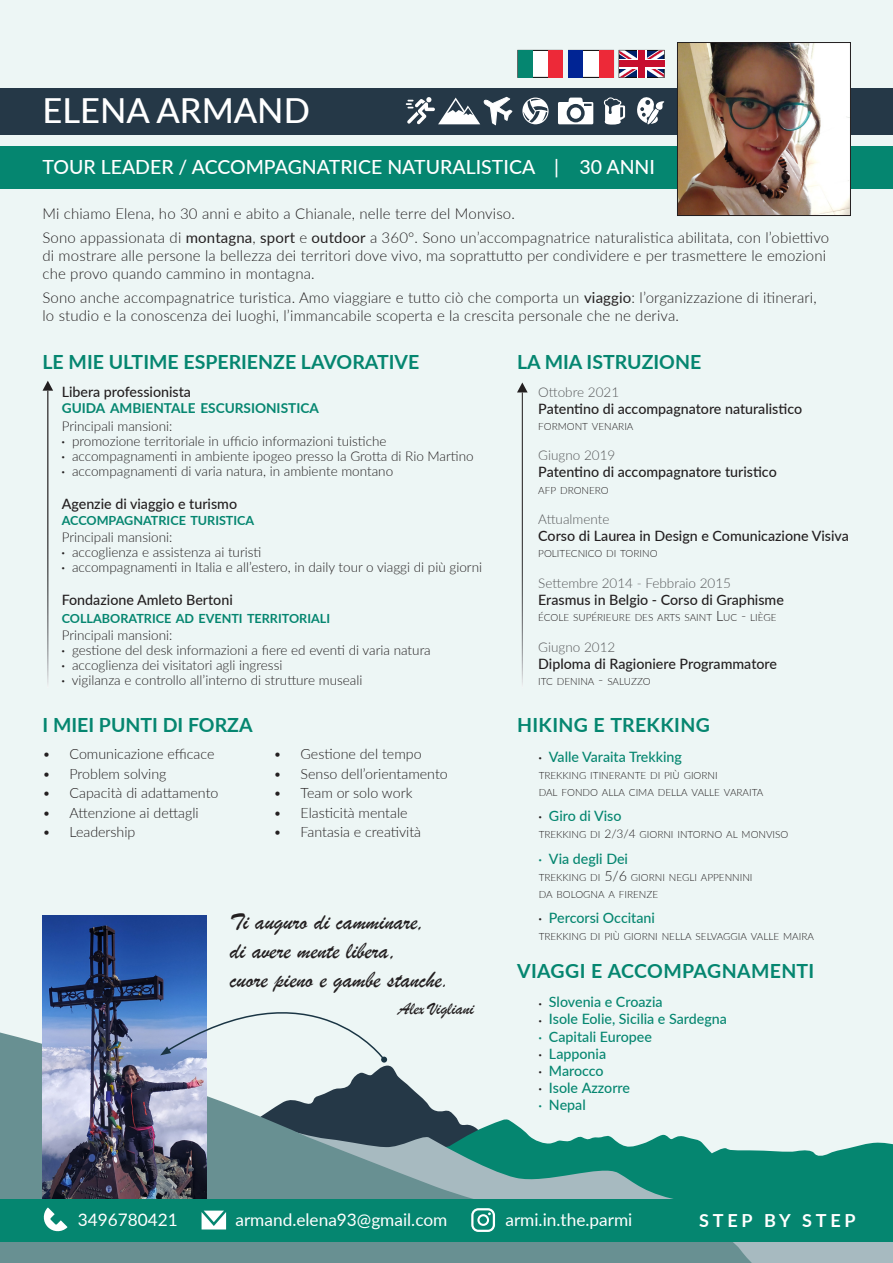
<style>
.page{position:relative;width:893px;height:1263px;background:#edf6f5}
.page>*{position:absolute;margin:0;border:0;box-sizing:border-box;transform-origin:0 0}
.t1{font:500 34.5px "Lato";color:#fff}
.t2{font:24px "Brush Script";color:#231f20}
.t3{font:700 19.5px "Lato";color:#058670}
.t4{font:500 19.5px "Lato";color:#fff}
.t5{font:700 19.5px "Lato";letter-spacing:.02em;color:#058670}
.t6{font:18px "Brush Script";color:#231f20}
.t7{font:700 18px "Lato";letter-spacing:.21em;color:#fff}
.t8{font:17.25px "Lato";color:#fff}
.t9{font:300 15px "Lato";letter-spacing:.01em;color:#231f20}
.t10{font:500 14.25px "Lato";color:#231f20}
.t11{font:300 14.25px "Lato";color:#231f20}
.t12{font:500 14.25px "Lato";color:#058670}
.t13{font:700 13.65px "Lato";color:#058670}
.t14{font:300 13.5px "Lato";color:#231f20}
.t15{font:300 13.5px "Lato";color:#57585a}
.t16{font:700 12.6px "Lato";color:#058670}
.t17{font:300 10.05px "Lato";color:#231f20}
.s1{font-weight:400}
.s2{font-family:"Myriad Pro";font-weight:400;font-size:10.5px}
.s3{font-size:22.5px}
.s4{font-size:14.25px}
.s5{font-family:"Myriad Pro";font-weight:400;font-size:10.5px;color:#231f20}
.s6{font-size:12px}
</style>
<div class="page">
<svg style="left:0;top:1012px;width:893px;height:187px"></svg>
<svg style="left:0;top:1242px;width:893px;height:21px;background:#729799"></svg>
<img style="left:43px;top:915px;width:164px;height:284px">
<svg style="left:160px;top:960px;width:322px;height:220px"></svg>
<div style="left:0;top:1199px;width:893px;height:43px;background:#058670"></div>
<div style="left:0;top:146px;width:893px;height:42px;background:#058670"></div>
<div style="left:0;top:88px;width:893px;height:46px;background:#253847"></div>
<svg style="left:522px;top:98px;width:27px;height:26px"></svg>
<svg style="left:558px;top:98px;width:35px;height:26px"></svg>
<div style="left:570px;top:107px;width:11px;height:12px;background:#fff;border-radius:50%"></div>
<svg style="left:603px;top:97px;width:22px;height:28px"></svg>
<svg style="left:637px;top:97px;width:27px;height:27px"></svg>
<svg style="left:406px;top:97px;width:106px;height:38px"></svg>
<img style="left:679px;top:44px;width:169px;height:170px">
<div style="left:677px;top:42px;width:173px;height:174px;border:1px solid #231f20"></div>
<hr style="left:522px;top:392px;width:1px;height:296px;background:#fff">
<svg style="left:517px;top:382px;width:11px;height:10px"></svg>
<hr style="left:47px;top:391px;width:1px;height:297px;background:#fff">
<svg style="left:43px;top:381px;width:10px;height:10px"></svg>
<svg style="left:43px;top:1207px;width:24px;height:25px"></svg>
<svg style="left:471px;top:1208px;width:24px;height:24px"></svg>
<svg style="left:202px;top:1210px;width:24px;height:19px"></svg>
<svg style="left:619px;top:50px;width:45px;height:27px"></svg>
<div style="left:619px;top:59px;width:45px;height:9px;background:#c70f2e"></div>
<div style="left:637px;top:50px;width:9px;height:27px;background:#fff"></div>
<div style="left:619px;top:61px;width:45px;height:6px;background:#c70f2e"></div>
<div style="left:638px;top:50px;width:7px;height:27px;background:#c70f2e"></div>
<div style="left:568px;top:50px;width:46px;height:27px;background:#fff;border:1px solid #000"></div>
<div style="left:599px;top:50px;width:14px;height:27px;background:#ed2938"></div>
<div style="left:568px;top:50px;width:15px;height:27px;background:#002494"></div>
<div style="left:518px;top:50px;width:44px;height:27px;background:#fff;border:1px solid #000"></div>
<div style="left:518px;top:50px;width:15px;height:27px;background:#058670"></div>
<div style="left:548px;top:50px;width:14px;height:27px;background:#ed2938"></div>
<p class="t1" style="left:43px;top:86px;width:269px">ELENA ARMAND</p>
<p class="t4" style="left:43px;top:153px;width:614px">TOUR LEADER / ACCOMPAGNATRICE NATURALISTICA | 30 ANNI</p>
<p class="t9" style="left:43px;top:204px;width:474px">Mi chiamo Elena, ho 30 anni e abito a Chianale, nelle terre del Monviso.</p>
<p class="t9" style="left:43px;top:228px;width:788px">Sono appassionata di <span class="s1">montagna</span>, <span class="s1">sport</span> e <span class="s1">outdoor</span> a 360°. Sono un’accompagnatrice naturalistica abilitata, con l’obiettivo</p>
<p class="t9" style="left:43px;top:246px;width:785px">di mostrare alle persone la bellezza dei territori dove vivo, ma soprattutto per condividere e per trasmettere le emozioni</p>
<p class="t9" style="left:43px;top:264px;width:274px">che provo quando cammino in montagna.</p>
<p class="t9" style="left:43px;top:288px;width:776px">Sono anche accompagnatrice turistica. Amo viaggiare e tutto ciò che comporta un <span class="s1">viaggio</span>: l’organizzazione di itinerari,</p>
<p class="t9" style="left:43px;top:306px;width:638px">lo studio e la conoscenza dei luoghi, l’immancabile scoperta e la crescita personale che ne deriva.</p>
<p class="t3" style="left:43px;top:347px;width:378px">LE MIE ULTIME ESPERIENZE LAVORATIVE</p>
<p class="t10" style="left:62px;top:382px;width:131px">Libera professionista</p>
<p class="t13" style="left:62px;top:398px;width:259px">GUIDA AMBIENTALE ESCURSIONISTICA</p>
<p class="t14" style="left:62px;top:416px;width:112px">Principali mansioni:</p>
<p class="t14" style="left:62px;top:431px;width:326px"><span class="s2">•</span> promozione territoriale in ufficio informazioni tuistiche</p>
<p class="t14" style="left:62px;top:446px;width:413px"><span class="s2">•</span> accompagnamenti in ambiente ipogeo presso la Grotta di Rio Martino</p>
<p class="t14" style="left:62px;top:461px;width:333px"><span class="s2">•</span> accompagnamenti di varia natura, in ambiente montano</p>
<p class="t10" style="left:62px;top:493px;width:177px">Agenzie di viaggio e turismo</p>
<p class="t16" style="left:62px;top:511px;width:194px">ACCOMPAGNATRICE TURISTICA</p>
<p class="t14" style="left:62px;top:528px;width:112px">Principali mansioni:</p>
<p class="t14" style="left:62px;top:543px;width:201px"><span class="s2">•</span> accoglienza e assistenza ai turisti</p>
<p class="t14" style="left:62px;top:558px;width:422px"><span class="s2">•</span> accompagnamenti in Italia e all’estero, in daily tour o viaggi di più giorni</p>
<p class="t10" style="left:62px;top:590px;width:173px">Fondazione Amleto Bertoni</p>
<p class="t16" style="left:62px;top:609px;width:270px">COLLABORATRICE AD EVENTI TERRITORIALI</p>
<p class="t14" style="left:62px;top:625px;width:112px">Principali mansioni:</p>
<p class="t14" style="left:62px;top:640px;width:371px"><span class="s2">•</span> gestione del desk informazioni a fiere ed eventi di varia natura</p>
<p class="t14" style="left:62px;top:655px;width:222px"><span class="s2">•</span> accoglienza dei visitatori agli ingressi</p>
<p class="t14" style="left:62px;top:670px;width:302px"><span class="s2">•</span> vigilanza e controllo all’interno di strutture museali</p>
<p class="t3" style="left:43px;top:711px;width:212px">I MIEI PUNTI DI FORZA</p>
<p class="t11" style="left:43px;top:744px;width:173px">• Comunicazione efficace</p>
<p class="t11" style="left:43px;top:764px;width:126px">• Problem solving</p>
<p class="t11" style="left:43px;top:783px;width:177px">• Capacità di adattamento</p>
<p class="t11" style="left:43px;top:803px;width:158px">• Attenzione ai dettagli</p>
<p class="t11" style="left:43px;top:822px;width:94px">• Leadership</p>
<p class="t11" style="left:274px;top:744px;width:150px">• Gestione del tempo</p>
<p class="t11" style="left:274px;top:764px;width:176px">• Senso dell’orientamento</p>
<p class="t11" style="left:274px;top:783px;width:140px">• Team or solo work</p>
<p class="t11" style="left:274px;top:803px;width:136px">• Elasticità mentale</p>
<p class="t11" style="left:274px;top:822px;width:149px">• Fantasia e creatività</p>
<p class="t2" style="left:230px;top:907px;width:196px">Ti auguro di camminare,</p>
<p class="t2" style="left:230px;top:936px;width:168px">di avere mente libera,</p>
<p class="t2" style="left:230px;top:965px;width:221px">cuore pieno e gambe stanche<span class="s3">.</span></p>
<p class="t6" style="left:398px;top:997px;width:77px">Alex Vigliani</p>
<p class="t3" style="left:517px;top:347px;width:186px">LA MIA ISTRUZIONE</p>
<p class="t15" style="left:538px;top:382px;width:82px">Ottobre 2021</p>
<p class="t10" style="left:538px;top:398px;width:265px">Patentino di accompagnatore naturalistico</p>
<p class="t17" style="left:538px;top:419px;width:97px">FORMONT VENARIA</p>
<p class="t15" style="left:538px;top:446px;width:79px">Giugno 2019</p>
<p class="t10" style="left:538px;top:462px;width:240px">Patentino di accompagnatore turistico</p>
<p class="t17" style="left:538px;top:483px;width:72px">AFP DRONERO</p>
<p class="t15" style="left:538px;top:510px;width:73px">Attualmente</p>
<p class="t10" style="left:538px;top:526px;width:312px">Corso di Laurea in Design e Comunicazione Visiva</p>
<p class="t17" style="left:538px;top:547px;width:121px">POLITECNICO DI TORINO</p>
<p class="t15" style="left:538px;top:574px;width:194px">Settembre 2014 - Febbraio 2015</p>
<p class="t10" style="left:538px;top:589px;width:247px">Erasmus in Belgio - Corso di Graphisme</p>
<p class="t17" style="left:538px;top:611px;width:240px">ÉCOLE SUPÉRIEURE DES ARTS SAINT <span class="s4">L</span>UC <span class="s4">-</span> LIÈGE</p>
<p class="t15" style="left:538px;top:637px;width:79px">Giugno 2012</p>
<p class="t10" style="left:538px;top:653px;width:240px">Diploma di Ragioniere Programmatore</p>
<p class="t17" style="left:538px;top:674px;width:114px">ITC DENINA <span class="s4">-</span> SALUZZO</p>
<p class="t5" style="left:517px;top:711px;width:194px">HIKING E TREKKING</p>
<p class="t12" style="left:539px;top:746px;width:145px"><span class="s5">•</span> Valle Varaita Trekking</p>
<p class="t17" style="left:539px;top:768px;width:180px">TREKKING ITINERANTE DI PIÙ GIORNI</p>
<p class="t17" style="left:539px;top:785px;width:226px">DAL FONDO ALLA CIMA DELLA VALLE VARAITA</p>
<p class="t12" style="left:539px;top:806px;width:84px"><span class="s5">•</span> Giro di Viso</p>
<p class="t17" style="left:539px;top:827px;width:251px">TREKKING DI <span class="s6">2/3/4</span> GIORNI INTORNO AL MONVISO</p>
<p class="t12" style="left:539px;top:848px;width:91px"><span class="s2">•</span> Via degli Dei</p>
<p class="t17" style="left:539px;top:870px;width:215px">TREKKING DI <span class="s4">5/6</span> GIORNI NEGLI APPENNINI</p>
<p class="t17" style="left:539px;top:887px;width:121px">DA BOLOGNA A FIRENZE</p>
<p class="t12" style="left:539px;top:908px;width:118px"><span class="s5">•</span> Percorsi Occitani</p>
<p class="t17" style="left:539px;top:929px;width:277px">TREKKING DI PIÙ GIORNI NELLA SELVAGGIA VALLE MAIRA</p>
<p class="t5" style="left:517px;top:956px;width:299px">VIAGGI E ACCOMPAGNAMENTI</p>
<p class="t12" style="left:539px;top:992px;width:125px"><span class="s5">•</span> Slovenia e Croazia</p>
<p class="t12" style="left:539px;top:1009px;width:190px"><span class="s5">•</span> Isole Eolie, Sicilia e Sardegna</p>
<p class="t12" style="left:539px;top:1026px;width:115px"><span class="s2">•</span> Capitali Europee</p>
<p class="t12" style="left:539px;top:1043px;width:69px"><span class="s5">•</span> Lapponia</p>
<p class="t12" style="left:539px;top:1060px;width:67px"><span class="s5">•</span> Marocco</p>
<p class="t12" style="left:539px;top:1077px;width:93px"><span class="s5">•</span> Isole Azzorre</p>
<p class="t12" style="left:539px;top:1094px;width:49px"><span class="s2">•</span> Nepal</p>
<p class="t8" style="left:78px;top:1207px;width:102px">3496780421</p>
<p class="t8" style="left:235px;top:1207px;width:213px">armand.elena93@gmail.com</p>
<p class="t8" style="left:505px;top:1207px;width:128px">armi.in.the.parmi</p>
<p class="t7" style="left:699px;top:1207px;width:158px">STEP BY STEP</p>
</div>
